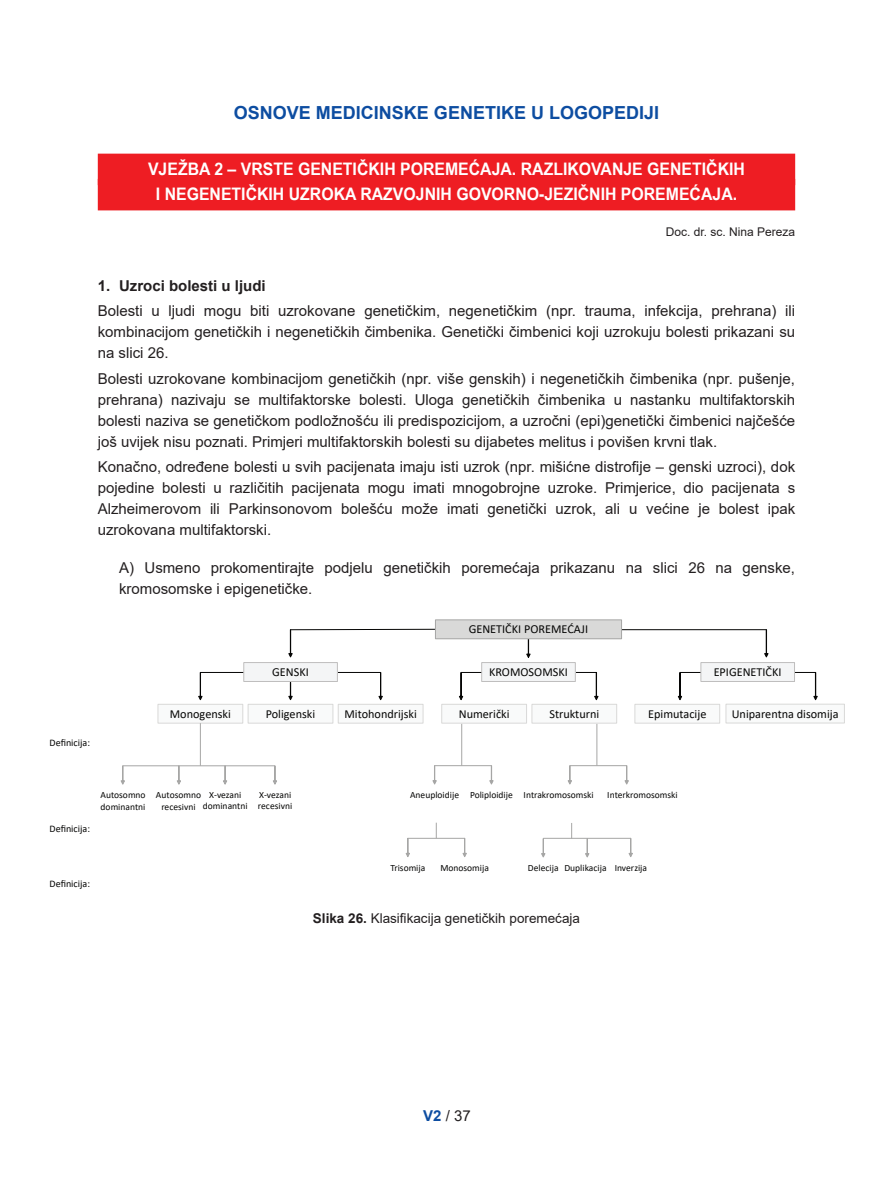
<style>
.page{position:relative;width:893px;height:1187px;background:#fff}
.page>*{position:absolute;margin:0;border:0;box-sizing:border-box;transform-origin:0 0}
.t1{font:700 18px "Arial";color:#0d4da1}
.t2{font:700 17.25px/25.2px "Arial Narrow";color:#fff;text-align:center;scale:1.12 1}
.t3{font:15px/21px "Arial";color:#231f20;text-align:justify}
.t4{font:700 15px "Arial";color:#231f20}
.t5{font:13.5px "Arial";color:#231f20}
.t6{font:12.15px "Calibri";color:#050504}
.t7{font:12px "Arial";color:#231f20}
.t8{font:10.05px "Calibri";color:#050504}
.t9{font:9.6px/11.4px "Calibri";color:#050504}
.s1{font-weight:700}
.s2{font-weight:700;color:#0d4da1}
</style>
<div class="page">
<div style="left:98px;top:154px;width:697px;height:31px;background:#ee1d23"></div>
<div style="left:98px;top:179px;width:697px;height:31px;background:#ee1d23"></div>
<div style="left:158px;top:704px;width:85px;height:19px;background:#f9fafa"></div>
<div style="left:158px;top:704px;width:85px;height:19px;border:1px solid #d9d9d8"></div>
<div style="left:248px;top:704px;width:85px;height:19px;background:#f9fafa"></div>
<div style="left:248px;top:704px;width:85px;height:19px;border:1px solid #d9d9d8"></div>
<div style="left:338px;top:704px;width:85px;height:19px;background:#f9fafa"></div>
<div style="left:338px;top:704px;width:85px;height:19px;border:1px solid #d9d9d8"></div>
<div style="left:442px;top:704px;width:85px;height:19px;background:#f9fafa"></div>
<div style="left:441px;top:704px;width:86px;height:19px;border:1px solid #d9d9d8"></div>
<div style="left:532px;top:704px;width:85px;height:19px;background:#f9fafa"></div>
<div style="left:532px;top:704px;width:85px;height:19px;border:1px solid #d9d9d8"></div>
<div style="left:635px;top:704px;width:85px;height:19px;background:#f9fafa"></div>
<div style="left:635px;top:704px;width:85px;height:19px;border:1px solid #d9d9d8"></div>
<div style="left:726px;top:704px;width:118px;height:19px;background:#f9fafa"></div>
<div style="left:726px;top:704px;width:119px;height:19px;border:1px solid #d9d9d8"></div>
<svg style="left:289px;top:629px;width:147px;height:28px"></svg>
<hr style="left:621px;top:629px;width:145px;height:1px;background:#050504">
<svg style="left:765px;top:629px;width:3px;height:28px"></svg>
<hr style="left:200px;top:672px;width:44px;height:1px;background:#050504">
<svg style="left:199px;top:672px;width:3px;height:27px"></svg>
<svg style="left:527px;top:639px;width:3px;height:18px"></svg>
<hr style="left:337px;top:672px;width:44px;height:1px;background:#050504">
<svg style="left:379px;top:672px;width:3px;height:27px"></svg>
<svg style="left:289px;top:682px;width:3px;height:17px"></svg>
<svg style="left:459px;top:672px;width:22px;height:27px"></svg>
<svg style="left:576px;top:672px;width:22px;height:27px"></svg>
<svg style="left:678px;top:672px;width:22px;height:27px"></svg>
<svg style="left:795px;top:672px;width:22px;height:27px"></svg>
<div style="left:435px;top:619px;width:187px;height:19px;background:#d9d9d8"></div>
<div style="left:435px;top:619px;width:187px;height:20px;border:1px solid #a6a6a5"></div>
<div style="left:482px;top:662px;width:93px;height:19px;background:#f4f5f6"></div>
<div style="left:481px;top:662px;width:95px;height:20px;border:1px solid #bfbebe"></div>
<div style="left:701px;top:662px;width:93px;height:19px;background:#f4f5f6"></div>
<div style="left:700px;top:662px;width:95px;height:20px;border:1px solid #bfbebe"></div>
<div style="left:244px;top:662px;width:93px;height:19px;background:#f4f5f6"></div>
<div style="left:243px;top:662px;width:95px;height:20px;border:1px solid #bfbebe"></div>
<hr style="left:200px;top:723px;width:1px;height:42px;background:#a6a6a5">
<hr style="left:123px;top:765px;width:152px;height:1px;background:#a6a6a5">
<svg style="left:121px;top:765px;width:3px;height:19px"></svg>
<svg style="left:177px;top:765px;width:4px;height:19px"></svg>
<svg style="left:223px;top:765px;width:4px;height:19px"></svg>
<svg style="left:273px;top:765px;width:4px;height:19px"></svg>
<hr style="left:461px;top:723px;width:1px;height:42px;background:#a6a6a5">
<hr style="left:435px;top:765px;width:56px;height:1px;background:#a6a6a5">
<svg style="left:433px;top:765px;width:3px;height:19px"></svg>
<svg style="left:490px;top:765px;width:3px;height:19px"></svg>
<hr style="left:597px;top:723px;width:1px;height:42px;background:#a6a6a5">
<hr style="left:570px;top:765px;width:57px;height:1px;background:#a6a6a5">
<svg style="left:568px;top:765px;width:4px;height:19px"></svg>
<svg style="left:625px;top:765px;width:3px;height:19px"></svg>
<svg style="left:436px;top:822px;width:1px;height:16px"></svg>
<hr style="left:408px;top:838px;width:57px;height:1px;background:#a6a6a5">
<svg style="left:406px;top:838px;width:3px;height:18px"></svg>
<svg style="left:463px;top:838px;width:3px;height:18px"></svg>
<svg style="left:571px;top:823px;width:1px;height:15px"></svg>
<hr style="left:543px;top:838px;width:88px;height:1px;background:#a6a6a5">
<svg style="left:542px;top:838px;width:3px;height:19px"></svg>
<svg style="left:585px;top:838px;width:4px;height:19px"></svg>
<svg style="left:629px;top:838px;width:3px;height:18px"></svg>
<p class="t1" style="left:234px;top:100px;width:427px">OSNOVE MEDICINSKE GENETIKE U LOGOPEDIJI</p>
<p class="t2" style="left:148px;top:155px;width:534px">VJEŽBA 2 – VRSTE GENETIČKIH POREMEĆAJA. RAZLIKOVANJE GENETIČKIH<br>I NEGENETIČKIH UZROKA RAZVOJNIH GOVORNO-JEZIČNIH POREMEĆAJA.</p>
<p class="t7" style="left:666px;top:223px;width:131px">Doc. dr. sc. Nina Pereza</p>
<p class="t4" style="left:98px;top:275px;width:169px">1. Uzroci bolesti u ljudi</p>
<p class="t3" style="left:98px;top:300px;width:699px">Bolesti u ljudi mogu biti uzrokovane genetičkim, negenetičkim (npr. trauma, infekcija, prehrana) ili kombinacijom genetičkih i negenetičkih čimbenika. Genetički čimbenici koji uzrokuju bolesti prikazani su na slici 26.</p>
<p class="t3" style="left:98px;top:368px;width:699px">Bolesti uzrokovane kombinacijom genetičkih (npr. više genskih) i negenetičkih čimbenika (npr. pušenje, prehrana) nazivaju se multifaktorske bolesti. Uloga genetičkih čimbenika u nastanku multifaktorskih bolesti naziva se genetičkom podložnošću ili predispozicijom, a uzročni (epi)genetički čimbenici najčešće još uvijek nisu poznati. Primjeri multifaktorskih bolesti su dijabetes melitus i povišen krvni tlak.</p>
<p class="t3" style="left:98px;top:456px;width:699px">Konačno, određene bolesti u svih pacijenata imaju isti uzrok (npr. mišićne distrofije – genski uzroci), dok pojedine bolesti u različitih pacijenata mogu imati mnogobrojne uzroke. Primjerice, dio pacijenata s Alzheimerovom ili Parkinsonovom bolešću može imati genetički uzrok, ali u većine je bolest ipak uzrokovana multifaktorski.</p>
<p class="t3" style="left:119px;top:557px;width:678px">A) Usmeno prokomentirajte podjelu genetičkih poremećaja prikazanu na slici 26 na genske, kromosomske i epigenetičke.</p>
<p class="t6" style="left:469px;top:620px;width:121px">GENETIČKI POREMEĆAJI</p>
<p class="t6" style="left:272px;top:663px;width:38px">GENSKI</p>
<p class="t6" style="left:489px;top:663px;width:80px">KROMOSOMSKI</p>
<p class="t6" style="left:714px;top:663px;width:69px">EPIGENETIČKI</p>
<p class="t8" style="left:50px;top:736px;width:42px">Definicija:</p>
<p class="t6" style="left:170px;top:705px;width:63px">Monogenski</p>
<p class="t6" style="left:266px;top:705px;width:51px">Poligenski</p>
<p class="t6" style="left:344px;top:705px;width:74px">Mitohondrijski</p>
<p class="t6" style="left:459px;top:705px;width:52px">Numerički</p>
<p class="t6" style="left:549px;top:705px;width:51px">Strukturni</p>
<p class="t6" style="left:648px;top:705px;width:60px">Epimutacije</p>
<p class="t6" style="left:732px;top:705px;width:108px">Uniparentna disomija</p>
<p class="t8" style="left:50px;top:822px;width:42px">Definicija:</p>
<p class="t9" style="left:101px;top:789px;width:47px">Autosomno dominantni</p>
<p class="t9" style="left:156px;top:789px;width:47px;text-align:center">Autosomno recesivni</p>
<p class="t9" style="left:203px;top:788px;width:46px;text-align:center">X-vezani dominantni</p>
<p class="t9" style="left:258px;top:788px;width:36px">X-vezani recesivni</p>
<p class="t9" style="left:410px;top:789px;width:185px">Aneuploidije Poliploidije Intrakromosomski</p>
<p class="t9" style="left:607px;top:789px;width:72px">Interkromosomski</p>
<p class="t8" style="left:50px;top:876px;width:42px">Definicija:</p>
<p class="t9" style="left:390px;top:861px;width:36px">Trisomija</p>
<p class="t9" style="left:440px;top:861px;width:50px">Monosomija</p>
<p class="t9" style="left:528px;top:862px;width:121px">Delecija Duplikacija Inverzija</p>
<p class="t5" style="left:313px;top:908px;width:269px"><span class="s1">Slika 26.</span> Klasifikacija genetičkih poremećaja</p>
<p class="t3" style="left:423px;top:1105px;width:49px"><span class="s2">V2</span> / 37</p>
</div>
